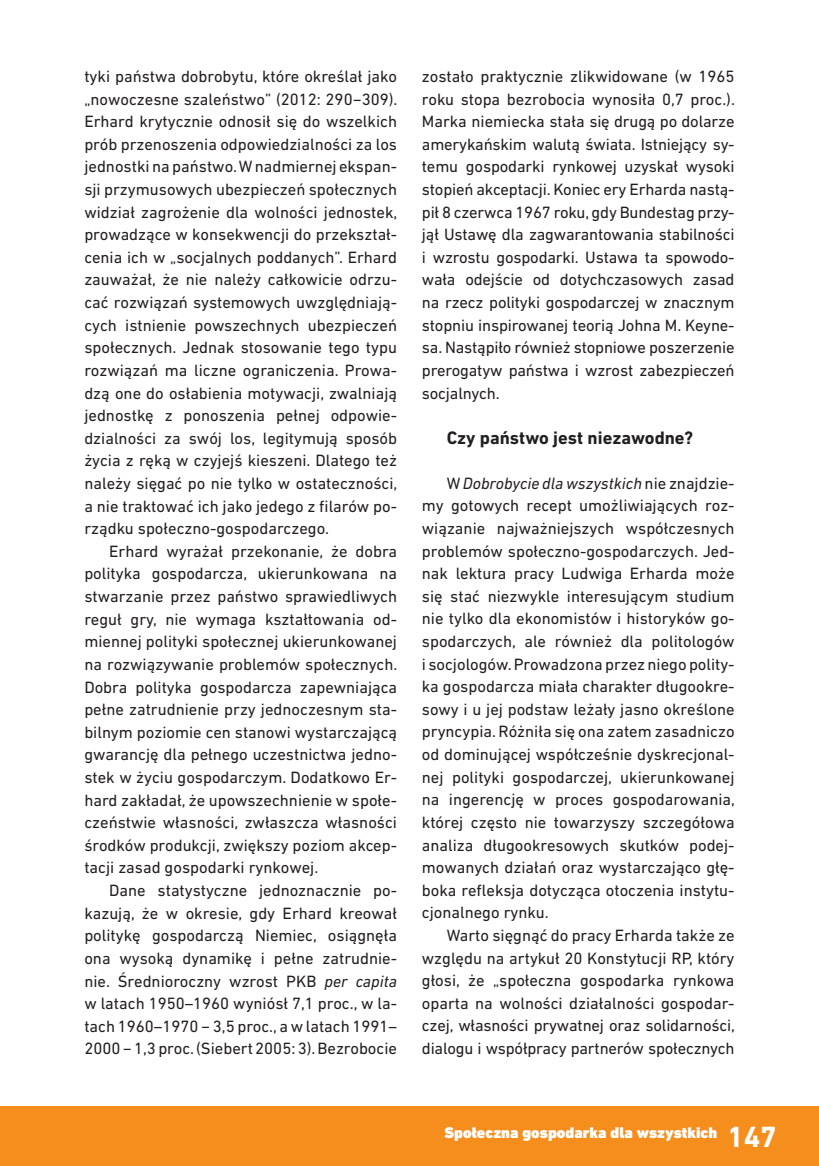
<style>
.page{position:relative;width:819px;height:1166px;background:#fff}
.page>*{position:absolute;margin:0;border:0;box-sizing:border-box;transform-origin:0 0}
.t1{font:700 29.75px "DIN Next LT Pro";color:#fff}
.t2{font:700 18.38px "DIN Next LT Pro";color:#231f20}
.t3{font:16.62px/22.6px "DIN Next LT Pro";color:#231f20;text-align:justify}
.t4{font:900 15.75px "DIN Next LT Pro";color:#fff}
.s1{font-style:italic}
</style>
<div class="page">
<div style="left:0;top:1106px;width:819px;height:60px;background:#f68e1e"></div>
<p class="t3" style="left:84px;top:65px;width:314px">tyki państwa dobrobytu, które określał jako „nowoczesne szaleństwo” (2012: 290−309).<br>Erhard krytycznie odnosił się do wszelkich prób przenoszenia odpowiedzialności za los jednostki na państwo. W nadmiernej ekspan&shy;sji przymusowych ubezpieczeń społecznych widział zagrożenie dla wolności jednostek, prowadzące w konsekwencji do przekształ&shy;cenia ich w „socjalnych poddanych”. Erhard zauważał, że nie należy całkowicie odrzu&shy;cać rozwiązań systemowych uwzględniają&shy;cych istnienie powszechnych ubezpieczeń społecznych. Jednak stosowanie tego typu rozwiązań ma liczne ograniczenia. Prowa&shy;dzą one do osłabienia motywacji, zwalniają jednostkę z ponoszenia pełnej odpowie&shy;dzialności za swój los, legitymują sposób życia z ręką w czyjejś kieszeni. Dlatego też należy sięgać po nie tylko w ostateczności, a nie traktować ich jako jedego z filarów po&shy;rządku społeczno-gospodarczego.</p>
<p class="t3" style="left:84px;top:540px;width:314px;text-indent:25px">Erhard wyrażał przekonanie, że dobra polityka gospodarcza, ukierunkowana na stwarzanie przez państwo sprawiedliwych reguł gry, nie wymaga kształtowania od&shy;miennej polityki społecznej ukierunkowanej na rozwiązywanie problemów społecznych.<br>Dobra polityka gospodarcza zapewniająca pełne zatrudnienie przy jednoczesnym sta&shy;bilnym poziomie cen stanowi wystarczającą gwarancję dla pełnego uczestnictwa jedno&shy;stek w życiu gospodarczym. Dodatkowo Er&shy;hard zakładał, że upowszechnienie w społe&shy;czeństwie własności, zwłaszcza własności środków produkcji, zwiększy poziom akcep&shy;tacji zasad gospodarki rynkowej.</p>
<p class="t3" style="left:84px;top:879px;width:314px;text-indent:25px">Dane statystyczne jednoznacznie po&shy;kazują, że w okresie, gdy Erhard kreował politykę gospodarczą Niemiec, osiągnęła ona wysoką dynamikę i pełne zatrudnie&shy;nie. Średnioroczny wzrost PKB <span class="s1">per capita </span>w latach 1950–1960 wyniósł 7,1 proc., w la&shy;tach 1960–1970 − 3,5 proc., a w latach 1991– 2000 − 1,3 proc. (Siebert 2005: 3). Bezrobocie</p>
<p class="t3" style="left:422px;top:65px;width:314px">zostało praktycznie zlikwidowane (w 1965 roku stopa bezrobocia wynosiła 0,7 proc.).<br>Marka niemiecka stała się drugą po dolarze amerykańskim walutą świata. Istniejący sy&shy;temu gospodarki rynkowej uzyskał wysoki stopień akceptacji. Koniec ery Erharda nastą&shy;pił 8 czerwca 1967 roku, gdy Bundestag przy&shy;jął Ustawę dla zagwarantowania stabilności i wzrostu gospodarki. Ustawa ta spowodo&shy;wała odejście od dotychczasowych zasad na rzecz polityki gospodarczej w znacznym stopniu inspirowanej teorią Johna M. Keyne&shy;sa. Nastąpiło również stopniowe poszerzenie prerogatyw państwa i wzrost zabezpieczeń socjalnych.</p>
<p class="t2" style="left:446px;top:427px;width:248px">Czy państwo jest niezawodne?</p>
<p class="t3" style="left:422px;top:471px;width:314px;text-indent:25px">W <span class="s1">Dobrobycie dla wszystkich</span> nie znajdzie&shy;my gotowych recept umożliwiających roz&shy;wiązanie najważniejszych współczesnych problemów społeczno-gospodarczych. Jed&shy;nak lektura pracy Ludwiga Erharda może się stać niezwykle interesującym studium nie tylko dla ekonomistów i historyków go&shy;spodarczych, ale również dla politologów i socjologów. Prowadzona przez niego polity&shy;ka gospodarcza miała charakter długookre&shy;sowy i u jej podstaw leżały jasno określone pryncypia. Różniła się ona zatem zasadniczo od dominującej współcześnie dyskrecjonal&shy;nej polityki gospodarczej, ukierunkowanej na ingerencję w proces gospodarowania, której często nie towarzyszy szczegółowa analiza długookresowych skutków podej&shy;mowanych działań oraz wystarczająco głę&shy;boka refleksja dotycząca otoczenia instytu&shy;cjonalnego rynku.</p>
<p class="t3" style="left:422px;top:924px;width:314px;text-indent:25px">Warto sięgnąć do pracy Erharda także ze względu na artykuł 20 Konstytucji RP, który głosi, że „społeczna gospodarka rynkowa oparta na wolności działalności gospodar&shy;czej, własności prywatnej oraz solidarności, dialogu i współpracy partnerów społecznych</p>
<p class="t4" style="left:444px;top:1123px;width:274px">Społeczna gospodarka dla wszystkich</p>
<h1 class="t1" style="left:727px;top:1120px;width:51px">147</h1>
</div>
